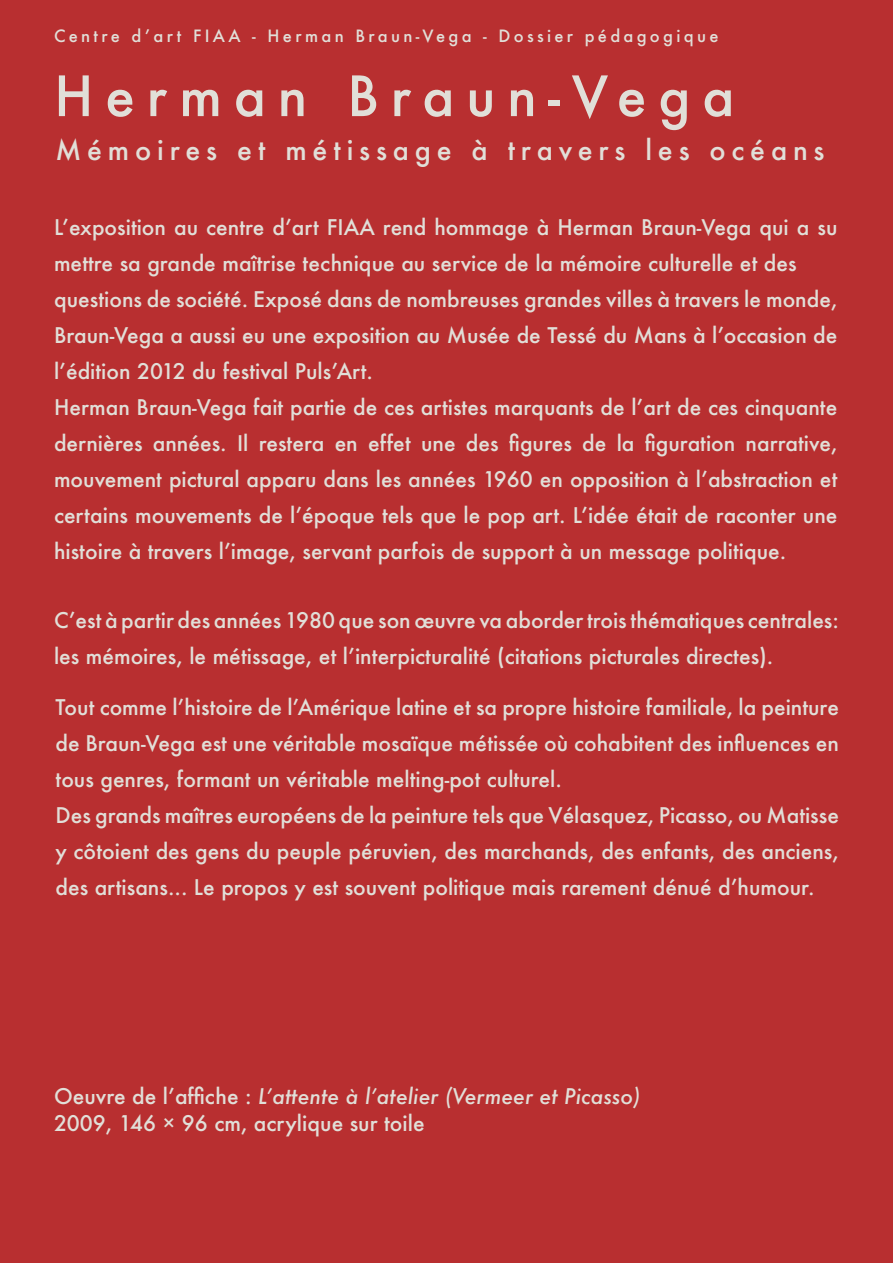
<style>
.page{position:relative;width:893px;height:1263px;background:#b82f30}
.page>*{position:absolute;margin:0;border:0;box-sizing:border-box;transform-origin:0 0}
.t1{font:500 54px "Futura";letter-spacing:.215em;color:#e1dfd8}
.t2{font:500 27px "Futura";letter-spacing:.215em;color:#e1dfd8}
.t3{font:500 21px/36px "Futura";color:#e1dfd8}
.t4{font:500 16.5px "Futura";letter-spacing:.2em;color:#e1dfd8}
.s1{font-style:italic}
</style>
<div class="page">
<p class="t4" style="left:54px;top:24px;width:666px">Centre d’art FIAA - Herman Braun-Vega - Dossier pédagogique</p>
<h1 class="t1" style="left:54px;top:59px;width:682px">Herman Braun-Vega</h1>
<p class="t2" style="left:55px;top:131px;width:771px">Mémoires et métissage à travers les océans</p>
<p class="t3" style="left:54px;top:209px;width:785px">L’exposition au centre d’art FIAA rend hommage à Herman Braun-Vega qui a su mettre sa grande maîtrise technique au service de la mémoire culturelle et des questions de société. Exposé dans de nombreuses grandes villes à travers le monde, Braun-Vega a aussi eu une exposition au Musée de Tessé du Mans à l’occasion de l’édition 2012 du festival Puls’Art.<br>Herman Braun-Vega fait partie de ces artistes marquants de l’art de ces cinquante dernières années. Il restera en effet une des figures de la figuration narrative, mouvement pictural apparu dans les années 1960 en opposition à l’abstraction et certains mouvements de l’époque tels que le pop art. L’idée était de raconter une histoire à travers l’image, servant parfois de support à un message politique.</p>
<p class="t3" style="left:54px;top:601px;width:786px">C’est à partir des années 1980 que son œuvre va aborder trois thématiques centrales: les mémoires, le métissage, et l’interpicturalité (citations picturales directes).</p>
<p class="t3" style="left:55px;top:689px;width:785px">Tout comme l’histoire de l’Amérique latine et sa propre histoire familiale, la peinture de Braun-Vega est une véritable mosaïque métissée où cohabitent des influences en tous genres, formant un véritable melting-pot culturel.<br>Des grands maîtres européens de la peinture tels que Vélasquez, Picasso, ou Matisse y côtoient des gens du peuple péruvien, des marchands, des enfants, des anciens, des artisans... Le propos y est souvent politique mais rarement dénué d’humour.</p>
<p class="t3" style="left:54px;top:1083px;width:588px;line-height:27px">Oeuvre de l’affiche : <span class="s1">L’attente à l’atelier (Vermeer et Picasso)<br></span>2009, 146 × 96 cm, acrylique sur toile</p>
</div>
